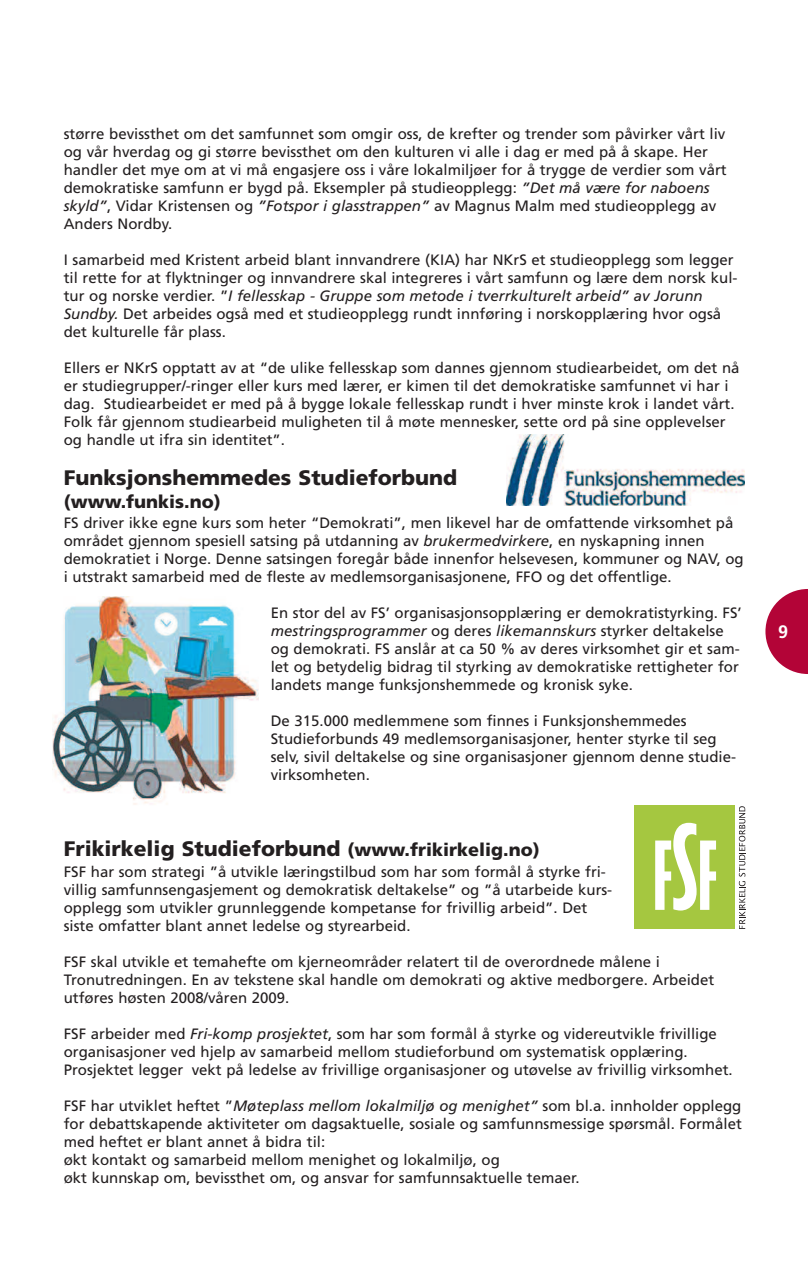
<style>
.page{position:relative;width:808px;height:1263px;background:#fff}
.page>*{position:absolute;margin:0;border:0;box-sizing:border-box;transform-origin:0 0}
.t1{font:900 21px "Frutiger";color:#231f20}
.t2{font:900 18px "Frutiger";color:#231f20}
.t3{font:700 18px "Frutiger";color:#fff}
.t4{font:15px/18px "Frutiger";color:#231f20}
.s1{font-style:italic}
.s2{font-size:18px}
</style>
<div class="page">
<div style="left:635px;top:806px;width:101px;height:123px;background:#a5c740"></div>
<svg style="left:655px;top:823px;width:61px;height:87px"></svg>
<div style="left:735px;top:801px;width:23px;height:130px;background:#fff"></div>
<svg style="left:739px;top:806px;width:6px;height:123px"></svg>
<img style="left:506px;top:435px;width:238px;height:70px">
<img style="left:53px;top:596px;width:206px;height:209px">
<svg style="left:765px;top:589px;width:43px;height:85px"></svg>
<p class="t4" style="left:64px;top:126px;width:664px">større bevissthet om det samfunnet som omgir oss, de krefter og trender som påvirker vårt liv og vår hverdag og gi større bevissthet om den kulturen vi alle i dag er med på å skape. Her handler det mye om at vi må engasjere oss i våre lokalmiljøer for å trygge de verdier som vårt demokratiske samfunn er bygd på. Eksempler på studieopplegg: <span class="s1">”Det må være for naboens skyld”</span>, Vidar Kristensen og <span class="s1">”Fotspor i glasstrappen”</span> av Magnus Malm med studieopplegg av Anders Nordby.</p>
<p class="t4" style="left:64px;top:252px;width:675px">I samarbeid med Kristent arbeid blant innvandrere (KIA) har NKrS et studieopplegg som legger til rette for at flyktninger og innvandrere skal integreres i vårt samfunn og lære dem norsk kul&shy;tur og norske verdier. ”<span class="s1">I fellesskap - Gruppe som metode i tverrkulturelt arbeid” av Jorunn Sundby.</span> Det arbeides også med et studieopplegg rundt innføring i norskopplæring hvor også det kulturelle får plass.</p>
<p class="t4" style="left:64px;top:360px;width:677px">Ellers er NKrS opptatt av at “de ulike fellesskap som dannes gjennom studiearbeidet, om det nå er studiegrupper/-ringer eller kurs med lærer, er kimen til det demokratiske samfunnet vi har i dag. Studiearbeidet er med på å bygge lokale fellesskap rundt i hver minste krok i landet vårt.<br>Folk får gjennom studiearbeid muligheten til å møte mennesker, sette ord på sine opplevelser og handle ut ifra sin identitet”.</p>
<h1 class="t1" style="left:64px;top:470px;width:395px">Funksjonshemmedes Studieforbund</h1>
<p class="t2" style="left:64px;top:495px;width:159px">(www.funkis.no)</p>
<p class="t4" style="left:64px;top:515px;width:681px">FS driver ikke egne kurs som heter “Demokrati”, men likevel har de omfattende virksomhet på området gjennom spesiell satsing på utdanning av <span class="s1">brukermedvirkere</span>, en nyskapning innen demokratiet i Norge. Denne satsingen foregår både innenfor helsevesen, kommuner og NAV, og i utstrakt samarbeid med de fleste av medlemsorganisasjonene, FFO og det offentlige.</p>
<p class="t4" style="left:271px;top:605px;width:472px">En stor del av FS’ organisasjonsopplæring er demokratistyrking. FS’ <span class="s1">mestringsprogrammer</span> og deres <span class="s1">likemannskurs</span> styrker deltakelse og demokrati. FS anslår at ca 50 % av deres virksomhet gir et sam&shy;let og betydelig bidrag til styrking av demokratiske rettigheter for landets mange funksjonshemmede og kronisk syke.</p>
<p class="t4" style="left:271px;top:713px;width:467px">De 315.000 medlemmene som finnes i Funksjonshemmedes Studieforbunds 49 medlemsorganisasjoner, henter styrke til seg selv, sivil deltakelse og sine organisasjoner gjennom denne studie&shy;virksomheten.</p>
<h1 class="t1" style="left:64px;top:840px;width:477px">Frikirkelig Studieforbund <span class="s2">(www.frikirkelig.no)</span></h1>
<p class="t4" style="left:64px;top:864px;width:550px">FSF har som strategi ”å utvikle læringstilbud som har som formål å styrke fri&shy;villig samfunnsengasjement og demokratisk deltakelse” og ”å utarbeide kurs&shy;opplegg som utvikler grunnleggende kompetanse for frivillig arbeid”. Det siste omfatter blant annet ledelse og styrearbeid.</p>
<p class="t4" style="left:64px;top:954px;width:652px">FSF skal utvikle et temahefte om kjerneområder relatert til de overordnede målene i<br>Tronutredningen. En av tekstene skal handle om demokrati og aktive medborgere. Arbeidet utføres høsten 2008/våren 2009.</p>
<p class="t4" style="left:64px;top:1026px;width:670px">FSF arbeider med <span class="s1">Fri-komp prosjektet</span>, som har som formål å styrke og videreutvikle frivillige organisasjoner ved hjelp av samarbeid mellom studieforbund om systematisk opplæring.<br>Prosjektet legger vekt på ledelse av frivillige organisasjoner og utøvelse av frivillig virksomhet.</p>
<p class="t4" style="left:64px;top:1098px;width:679px">FSF har utviklet heftet ”<span class="s1">Møteplass mellom lokalmiljø og menighet”</span> som bl.a. innholder opplegg for debattskapende aktiviteter om dagsaktuelle, sosiale og samfunnsmessige spørsmål. Formålet med heftet er blant annet å bidra til:<br>økt kontakt og samarbeid mellom menighet og lokalmiljø, og<br>økt kunnskap om, bevissthet om, og ansvar for samfunnsaktuelle temaer.</p>
<p class="t3" style="left:778px;top:624px;width:12px">9</p>
</div>
